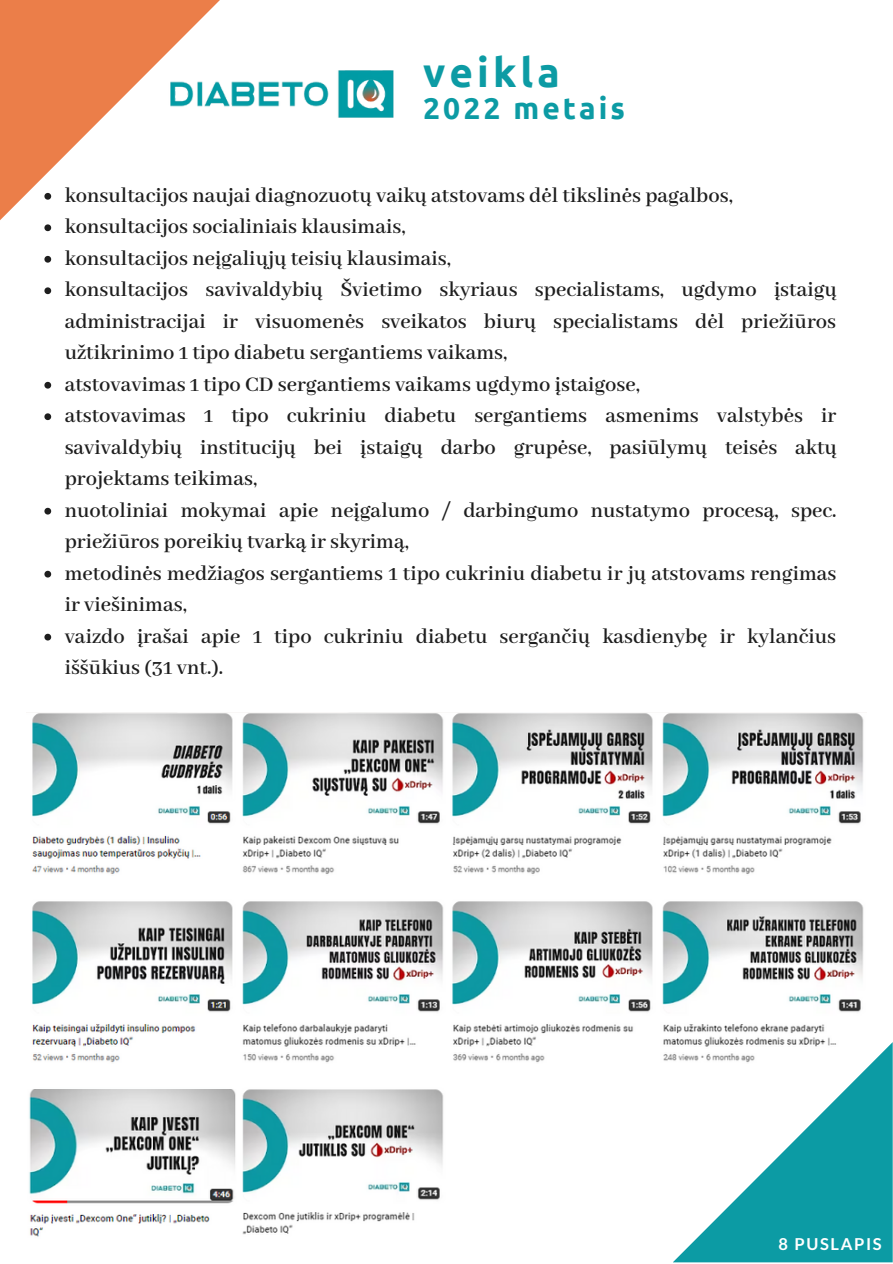
<style>
.page{position:relative;width:893px;height:1264px;background:#fff}
.page>*{position:absolute;margin:0;border:0;box-sizing:border-box;transform-origin:0 0}
.t1{font:700 40.5px "Ubuntu";letter-spacing:.1em;color:#0c9ba4}
.t2{font:700 30px "Ubuntu";letter-spacing:.1em;color:#0c9ba4}
.t3{font:600 22.5px/31.5px "Abhaya Libre";color:#1e1e1e}
.t4{font:700 16.5px "Lato";letter-spacing:.1em;color:#fff}
</style>
<div class="page">
<img style="left:220px;top:70px;width:174px;height:48px">
<svg style="left:44px;top:224px;width:7px;height:7px"></svg>
<svg style="left:44px;top:256px;width:7px;height:7px"></svg>
<svg style="left:44px;top:287px;width:7px;height:7px"></svg>
<svg style="left:44px;top:382px;width:7px;height:6px"></svg>
<svg style="left:44px;top:413px;width:7px;height:7px"></svg>
<svg style="left:44px;top:508px;width:7px;height:6px"></svg>
<svg style="left:44px;top:571px;width:7px;height:6px"></svg>
<svg style="left:44px;top:633px;width:7px;height:7px"></svg>
<img style="left:32px;top:712px;width:832px;height:523px">
<img style="left:29px;top:1089px;width:208px;height:148px">
<div style="left:446px;top:1066px;width:435px;height:196px;background:#fff"></div>
<svg style="left:672px;top:1042px;width:220px;height:220px"></svg>
<svg style="left:0;top:0;width:220px;height:220px;fill:#eb7e49"></svg>
<p class="t1" style="left:423px;top:49px;width:138px">veikla</p>
<p class="t2" style="left:423px;top:91px;width:203px">2022 metais</p>
<p class="t3" style="left:65px;top:180px;width:669px">konsultacijos naujai diagnozuotų vaikų atstovams dėl tikslinės pagalbos,</p>
<p class="t3" style="left:65px;top:212px;width:342px">konsultacijos socialiniais klausimais,</p>
<p class="t3" style="left:65px;top:243px;width:388px">konsultacijos neįgaliųjų teisių klausimais,</p>
<p class="t3" style="left:65px;top:275px;width:773px;text-align:justify">konsultacijos savivaldybių Švietimo skyriaus specialistams, ugdymo įstaigų administracijai ir visuomenės sveikatos biurų specialistams dėl priežiūros užtikrinimo 1 tipo diabetu sergantiems vaikams,</p>
<p class="t3" style="left:65px;top:369px;width:577px">atstovavimas 1 tipo CD sergantiems vaikams ugdymo įstaigose,</p>
<p class="t3" style="left:65px;top:401px;width:773px;text-align:justify">atstovavimas 1 tipo cukriniu diabetu sergantiems asmenims valstybės ir savivaldybių institucijų bei įstaigų darbo grupėse, pasiūlymų teisės aktų projektams teikimas,</p>
<p class="t3" style="left:65px;top:495px;width:773px">nuotoliniai mokymai apie neįgalumo / darbingumo nustatymo procesą, spec. priežiūros poreikių tvarką ir skyrimą,</p>
<p class="t3" style="left:65px;top:558px;width:773px">metodinės medžiagos sergantiems 1 tipo cukriniu diabetu ir jų atstovams rengimas ir viešinimas,</p>
<p class="t3" style="left:65px;top:621px;width:773px">vaizdo įrašai apie 1 tipo cukriniu diabetu sergančių kasdienybę ir kylančius iššūkius (31 vnt.).</p>
<p class="t4" style="left:778px;top:1233px;width:105px">8 PUSLAPIS</p>
<p class="t4" style="left:778px;top:1233px;width:11px">6</p>
</div>
